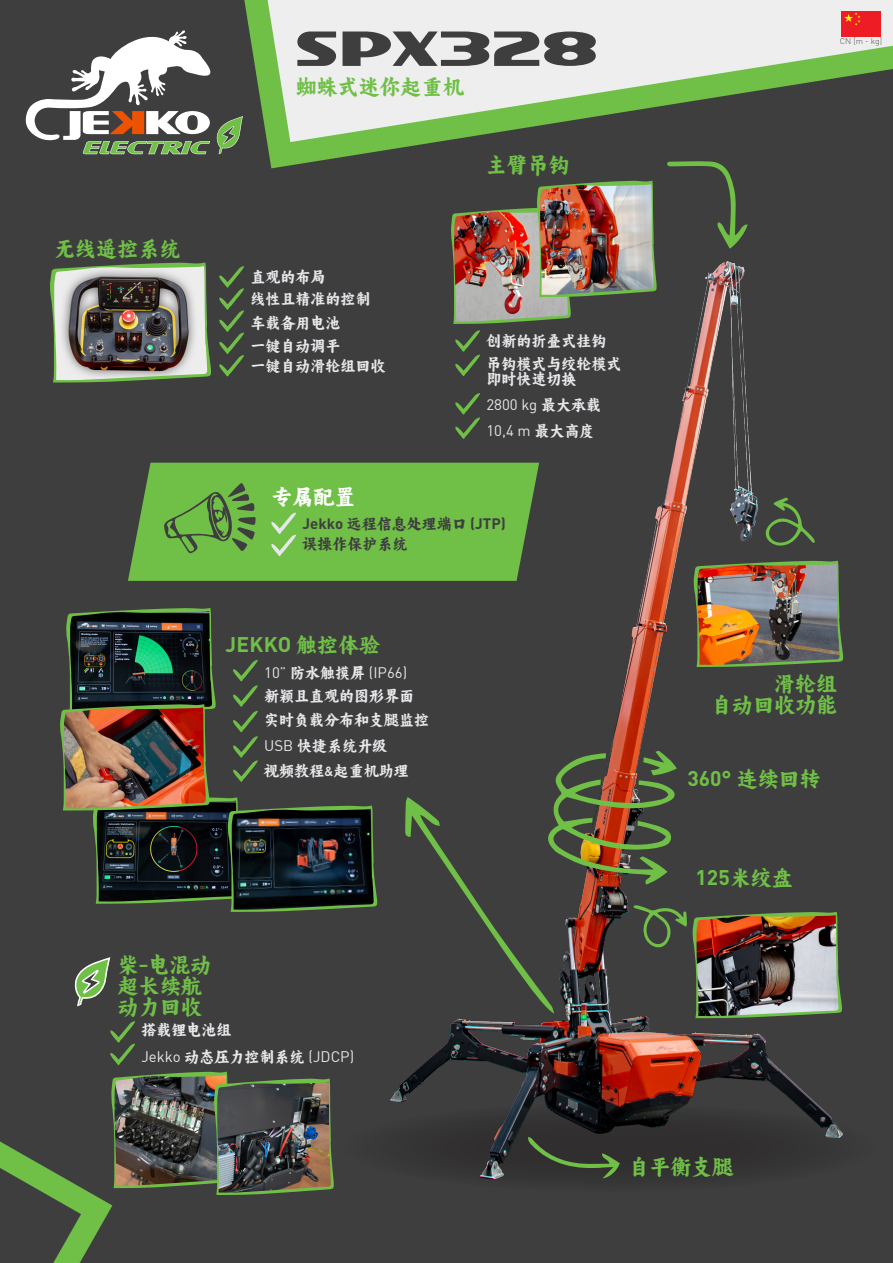
<style>
.page{position:relative;width:893px;height:1263px;background:#3e3e3f}
.page>*{position:absolute;margin:0;border:0;box-sizing:border-box;transform-origin:0 0}
.t1{font:21px "Alimama Dong Fang Da Kai";color:#70bf47}
.t2{font:700 21px "DIN Pro";color:#70bf47}
.t3{font:21px "Alimama Dong Fang Da Kai";color:#fff}
.t4{font:15px "Alimama Dong Fang Da Kai";color:#e6e7e9}
.t5{font:15px "DIN";color:#e6e7e9}
.t6{font:700 15px "DIN Pro";color:#3e3e3f}
.t7{font:15px "Alimama Dong Fang Da Kai";color:#3e3e3f}
.t8{font:300 8.25px "DIN Pro";color:#4f5252}
.s1{font-family:"Alimama Dong Fang Da Kai"}
.s2{font-family:"Alimama Dong Fang Da Kai";font-weight:400}
.s3{font-family:"DIN"}
</style>
<div class="page">
<svg style="left:128px;top:463px;width:180px;height:118px;background:#6ab246"></svg>
<img style="left:308px;top:180px;width:536px;height:1000px">
<svg style="left:527px;top:1137px;width:93px;height:41px"></svg>
<img style="left:694px;top:561px;width:149px;height:106px">
<img style="left:50px;top:263px;width:161px;height:120px">
<svg style="left:271px;top:513px;width:26px;height:43px"></svg>
<svg style="left:455px;top:330px;width:26px;height:46px"></svg>
<svg style="left:455px;top:393px;width:26px;height:46px"></svg>
<svg style="left:219px;top:266px;width:25px;height:110px"></svg>
<svg style="left:667px;top:168px;width:80px;height:81px"></svg>
<img style="left:451px;top:181px;width:206px;height:143px">
<svg style="left:0;top:1071px;width:334px;height:192px"></svg>
<img style="left:60px;top:608px;width:318px;height:304px">
<svg style="left:764px;top:498px;width:51px;height:48px"></svg>
<svg style="left:405px;top:750px;width:437px;height:268px"></svg>
<svg style="left:25px;top:30px;width:218px;height:124px"></svg>
<svg style="left:74px;top:957px;width:61px;height:108px"></svg>
<svg style="left:244px;top:0;width:649px;height:168px"></svg>
<svg style="left:163px;top:482px;width:94px;height:72px"></svg>
<p class="t1" style="left:54px;top:237px;width:127px">无线遥控系统</p>
<p class="t1" style="left:296px;top:76px;width:170px">蜘蛛式迷你起重机</p>
<p class="t1" style="left:486px;top:153px;width:85px">主臂吊钩</p>
<p class="t4" style="left:250px;top:268px;width:76px">直观的布局</p>
<p class="t4" style="left:250px;top:291px;width:121px">线性且精准的控制</p>
<p class="t4" style="left:250px;top:315px;width:91px">车载备用电池</p>
<p class="t4" style="left:250px;top:338px;width:91px">一键自动调平</p>
<p class="t4" style="left:250px;top:358px;width:136px">一键自动滑轮组回收</p>
<p class="t3" style="left:271px;top:485px;width:85px">专属配置</p>
<p class="t4" style="left:486px;top:332px;width:121px">创新的折叠式挂钩</p>
<p class="t4" style="left:486px;top:356px;width:136px">吊钩模式与绞轮模式</p>
<p class="t4" style="left:486px;top:371px;width:91px">即时快速切换</p>
<p class="t5" style="left:486px;top:421px;width:110px">10,4 m <span class="s1">最大高度</span></p>
<p class="t5" style="left:486px;top:395px;width:116px">2800 kg <span class="s1">最大承载</span></p>
<p class="t6" style="left:302px;top:513px;width:205px">Jekko <span class="s2">远程信息处理端口</span> (JTP)</p>
<p class="t7" style="left:302px;top:536px;width:107px">误操作保护系统</p>
<p class="t2" style="left:226px;top:630px;width:156px">JEKKO <span class="s2">触控体验</span></p>
<p class="t5" style="left:264px;top:663px;width:144px">10” <span class="s1">防水触摸屏</span> (IP66)</p>
<p class="t4" style="left:264px;top:687px;width:151px">新颖且直观的图形界面</p>
<p class="t4" style="left:264px;top:712px;width:166px">实时负载分布和支腿监控</p>
<p class="t4" style="left:264px;top:738px;width:124px"><span class="s3">USB</span> 快捷系统升级</p>
<p class="t4" style="left:264px;top:763px;width:146px">视频教程&amp;起重机助理</p>
<p class="t1" style="left:118px;top:954px;width:95px">柴-电混动</p>
<p class="t1" style="left:118px;top:975px;width:85px">超长续航</p>
<p class="t1" style="left:118px;top:996px;width:85px">动力回收</p>
<p class="t4" style="left:141px;top:1022px;width:91px">搭载锂电池组</p>
<p class="t5" style="left:141px;top:1047px;width:214px">Jekko <span class="s1">动态压力控制系统</span> (JDCP)</p>
<p class="t8" style="left:840px;top:36px;width:44px">CN [m - kg]</p>
<p class="t1" style="left:774px;top:673px;width:64px">滑轮组</p>
<p class="t1" style="left:711px;top:694px;width:127px">自动回收功能</p>
<p class="t2" style="left:687px;top:764px;width:135px">360° <span class="s2">连续回转</span></p>
<p class="t2" style="left:695px;top:863px;width:99px">125<span class="s2">米绞盘</span></p>
<p class="t1" style="left:628px;top:1155px;width:106px">自平衡支腿</p>
</div>
